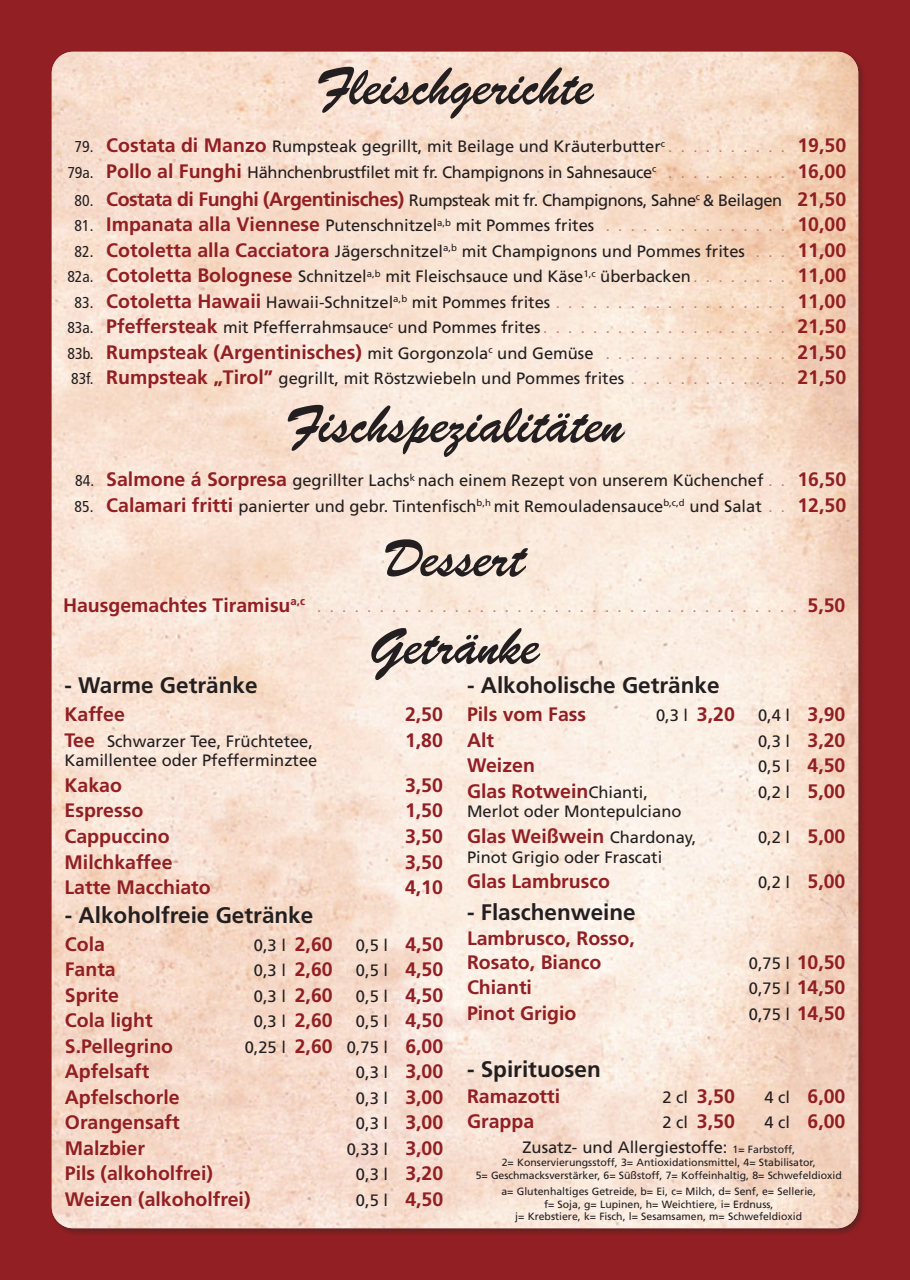
<style>
.page{position:relative;width:910px;height:1280px;background:#911f23}
.page>*{position:absolute;margin:0;border:0;box-sizing:border-box;transform-origin:0 0}
.t1{font:52.5px "Brush Script Regular SWFTE";color:#231f20}
.t2{font:700 22.5px "Frutiger";color:#231f20}
.t3{font:700 19.5px/23.4px "Frutiger";color:#911f23}
.t4{font:16.5px/25.5px "Frutiger";color:#231f20}
.t5{font:16.5px "Frutiger";letter-spacing:-.02em;color:#231f20}
.t6{font:16.5px "Frutiger";letter-spacing:-.025em;color:#231f20}
.t7{font:15px "Frutiger";color:#bd806e}
.t8{font:10.5px/12.6px "Frutiger";color:#231f20;text-align:center}
.s1{font-stretch:condensed;font-size:15.75px}
.s2{font-weight:700;font-size:19.5px;color:#911f23}
.s3{font-size:15px;color:#bd806e}
.s4{font-weight:400;font-stretch:condensed;font-size:15.75px;color:#231f20}
.s5{font-weight:400;font-size:16.5px;color:#231f20}
.s6{font-weight:400;font-size:15px;color:#bd806e}
.s7{font-size:10.5px}
</style>
<div class="page">
<img style="left:52px;top:52px;width:806px;height:1176px">
<h1 class="t1" style="left:316px;top:55px;width:279px">Fleischgerichte</h1>
<p class="t4" style="left:75px;top:134px;width:592px"><span class="s1">79.</span> <span class="s2">Costata di Manzo</span> Rumpsteak gegrillt, mit Beilage und Kräuterbutter<sup>c</sup></p>
<p class="t7" style="left:722px;top:138px;width:125px">.. . . . .. <span class="s2">19,50</span></p>
<p class="t5" style="left:67px;top:162px;width:780px"><span class="s1">79a.</span> <span class="s2">Pollo al Funghi</span> Hähnchenbrustfilet mit fr. Champignons in Sahnesauce<sup>c</sup> <span class="s3">. . . . . . . . . ..</span> <span class="s2">16,00</span></p>
<p class="t6" style="left:75px;top:190px;width:773px"><span class="s1">80.</span> <span class="s2">Costata di Funghi (Argentinisches)</span> Rumpsteak mit fr. Champignons, Sahne<sup>c</sup> &amp; Beilagen <span class="s2">21,50</span></p>
<p class="t4" style="left:75px;top:213px;width:773px"><span class="s1">81.</span> <span class="s2">Impanata alla Viennese</span> Putenschnitzel<sup>a,b</sup> mit Pommes frites <span class="s3">. . . . . . . . . . . . . . ..</span> <span class="s2">10,00</span></p>
<p class="t4" style="left:67px;top:238px;width:780px;text-indent:7px"><span class="s1">82.</span> <span class="s2">Cotoletta alla Cacciatora</span> Jägerschnitzel<sup>a,b</sup> mit Champignons und Pommes frites <span class="s3">. . ..</span> <span class="s2">11,00<br></span><span class="s1">82a.</span> <span class="s2">Cotoletta Bolognese</span> Schnitzel<sup>a,b</sup> mit Fleischsauce und Käse<sup>1,c</sup> überbacken</p>
<p class="t7" style="left:722px;top:268px;width:125px">.. . . . .. <span class="s2">11,00</span></p>
<p class="t4" style="left:75px;top:289px;width:477px"><span class="s1">83.</span> <span class="s2">Cotoletta Hawaii</span> Hawaii-Schnitzel<sup>a,b</sup> mit Pommes frites</p>
<p class="t7" style="left:722px;top:294px;width:125px">.. . . . .. <span class="s2">11,00</span></p>
<p class="t4" style="left:67px;top:315px;width:475px"><span class="s1">83a.</span> <span class="s2">Pfeffersteak</span> mit Pfefferrahmsauce<sup>c</sup> und Pommes frites</p>
<p class="t7" style="left:722px;top:319px;width:125px">.. . . . .. <span class="s2">21,50</span></p>
<p class="t3" style="left:68px;top:340px;width:780px"><span class="s4">83b.</span> Rumpsteak (Argentinisches) <span class="s5">mit Gorgonzola</span><sup>c</sup> <span class="s5">und Gemüse</span> <span class="s6">. . . . . . . . . . . . . . ..</span> 21,50</p>
<p class="t4" style="left:71px;top:366px;width:555px"><span class="s1">83f.</span> <span class="s2">Rumpsteak „Tirol”</span> gegrillt, mit Röstzwiebeln und Pommes frites</p>
<p class="t7" style="left:722px;top:370px;width:125px">.. . . . .. <span class="s2">21,50</span></p>
<h1 class="t1" style="left:286px;top:393px;width:340px">Fischspezialitäten</h1>
<p class="t4" style="left:75px;top:468px;width:690px"><span class="s1">84.</span> <span class="s2">Salmone á Sorpresa</span> gegrillter Lachs<sup>k</sup> nach einem Rezept von unserem Küchenchef</p>
<p class="t3" style="left:797px;top:468px;width:50px">16,50</p>
<p class="t4" style="left:75px;top:493px;width:689px"><span class="s1">85.</span> <span class="s2">Calamari fritti</span> panierter und gebr. Tintenfisch<sup>b,h</sup> mit Remouladensauce<sup>b,c,d</sup> und Salat</p>
<p class="t3" style="left:797px;top:493px;width:50px">12,50</p>
<h1 class="t1" style="left:383px;top:527px;width:144px">Dessert</h1>
<p class="t7" style="left:63px;top:598px;width:720px"><span class="s2">Hausgemachtes Tiramisu</span><sup>a,c</sup> . . . . . . . . . . . . . . . . . . . . . . . . . . . . . . . . . . . . . ..</p>
<p class="t3" style="left:807px;top:593px;width:39px">5,50</p>
<h1 class="t1" style="left:370px;top:615px;width:171px">Getränke</h1>
<h2 class="t2" style="left:65px;top:672px;width:194px">- Warme Getränke</h2>
<p class="t3" style="left:65px;top:703px;width:62px">Kaffee</p>
<p class="t3" style="left:405px;top:703px;width:39px">2,50</p>
<p class="t4" style="left:65px;top:728px;width:250px"><span class="s2">Tee</span> Schwarzer Tee, Früchtetee,</p>
<p class="t3" style="left:405px;top:728px;width:39px">1,80</p>
<p class="t4" style="left:65px;top:748px;width:254px">Kamillentee oder Pfefferminztee</p>
<p class="t3" style="left:65px;top:773px;width:59px">Kakao</p>
<p class="t3" style="left:405px;top:773px;width:39px">3,50</p>
<p class="t3" style="left:65px;top:799px;width:80px">Espresso</p>
<p class="t3" style="left:405px;top:799px;width:39px">1,50</p>
<p class="t3" style="left:65px;top:825px;width:107px">Cappuccino</p>
<p class="t3" style="left:405px;top:825px;width:39px">3,50</p>
<p class="t3" style="left:65px;top:850px;width:110px">Milchkaffee</p>
<p class="t3" style="left:405px;top:850px;width:39px">3,50</p>
<p class="t3" style="left:65px;top:876px;width:148px">Latte Macchiato</p>
<p class="t3" style="left:405px;top:876px;width:39px">4,10</p>
<h2 class="t2" style="left:65px;top:902px;width:250px">- Alkoholfreie Getränke</h2>
<p class="t3" style="left:65px;top:932px;width:42px">Cola</p>
<p class="t4" style="left:254px;top:932px;width:191px">0,3 l <span class="s2">2,60</span> 0,5 l <span class="s2">4,50</span></p>
<p class="t3" style="left:65px;top:958px;width:52px">Fanta</p>
<p class="t4" style="left:254px;top:958px;width:191px">0,3 l <span class="s2">2,60</span> 0,5 l <span class="s2">4,50</span></p>
<p class="t3" style="left:65px;top:983px;width:56px">Sprite</p>
<p class="t4" style="left:254px;top:983px;width:191px">0,3 l <span class="s2">2,60</span> 0,5 l <span class="s2">4,50</span></p>
<p class="t3" style="left:65px;top:1009px;width:89px">Cola light</p>
<p class="t4" style="left:254px;top:1009px;width:191px">0,3 l <span class="s2">2,60</span> 0,5 l <span class="s2">4,50</span></p>
<p class="t3" style="left:65px;top:1034px;width:110px">S.Pellegrino</p>
<p class="t4" style="left:245px;top:1034px;width:200px">0,25 l <span class="s2">2,60</span> 0,75 l <span class="s2">6,00</span></p>
<p class="t3" style="left:65px;top:1060px;width:86px">Apfelsaft</p>
<p class="t4" style="left:356px;top:1060px;width:89px">0,3 l <span class="s2">3,00</span></p>
<p class="t3" style="left:65px;top:1085px;width:116px">Apfelschorle</p>
<p class="t4" style="left:356px;top:1085px;width:89px">0,3 l <span class="s2">3,00</span></p>
<p class="t3" style="left:65px;top:1111px;width:116px">Orangensaft</p>
<p class="t4" style="left:356px;top:1111px;width:89px">0,3 l <span class="s2">3,00</span></p>
<p class="t3" style="left:65px;top:1136px;width:82px">Malzbier</p>
<p class="t4" style="left:347px;top:1136px;width:98px">0,33 l <span class="s2">3,00</span></p>
<p class="t3" style="left:65px;top:1162px;width:150px">Pils (alkoholfrei)</p>
<p class="t4" style="left:356px;top:1162px;width:89px">0,3 l <span class="s2">3,20</span></p>
<p class="t3" style="left:65px;top:1187px;width:187px">Weizen (alkoholfrei)</p>
<p class="t4" style="left:356px;top:1187px;width:89px">0,5 l <span class="s2">4,50</span></p>
<h2 class="t2" style="left:467px;top:672px;width:254px">- Alkoholische Getränke</h2>
<p class="t3" style="left:467px;top:703px;width:121px">Pils vom Fass</p>
<p class="t4" style="left:656px;top:703px;width:191px">0,3 l <span class="s2">3,20</span> 0,4 l <span class="s2">3,90</span></p>
<p class="t3" style="left:467px;top:728px;width:29px">Alt</p>
<p class="t4" style="left:758px;top:728px;width:89px">0,3 l <span class="s2">3,20</span></p>
<p class="t3" style="left:467px;top:754px;width:69px">Weizen</p>
<p class="t4" style="left:758px;top:754px;width:89px">0,5 l <span class="s2">4,50</span></p>
<p class="t3" style="left:467px;top:779px;width:182px">Glas Rotwein<span class="s5">Chianti,</span></p>
<p class="t4" style="left:758px;top:779px;width:89px">0,2 l <span class="s2">5,00</span></p>
<p class="t4" style="left:467px;top:799px;width:216px">Merlot oder Montepulciano</p>
<p class="t3" style="left:467px;top:825px;width:231px">Glas Weißwein <span class="s5">Chardonay,</span></p>
<p class="t4" style="left:758px;top:825px;width:89px">0,2 l <span class="s2">5,00</span></p>
<p class="t4" style="left:467px;top:844px;width:197px">Pinot Grigio oder Frascati</p>
<p class="t3" style="left:467px;top:870px;width:144px">Glas Lambrusco</p>
<p class="t4" style="left:758px;top:870px;width:89px">0,2 l <span class="s2">5,00</span></p>
<h2 class="t2" style="left:467px;top:898px;width:170px">- Flaschenweine</h2>
<p class="t3" style="left:467px;top:927px;width:169px">Lambrusco, Rosso,<br>Rosato, Bianco</p>
<p class="t4" style="left:749px;top:950px;width:98px">0,75 l <span class="s2">10,50</span></p>
<p class="t3" style="left:467px;top:976px;width:67px">Chianti</p>
<p class="t4" style="left:749px;top:976px;width:98px">0,75 l <span class="s2">14,50</span></p>
<p class="t3" style="left:467px;top:1001px;width:111px">Pinot Grigio</p>
<p class="t4" style="left:749px;top:1001px;width:98px">0,75 l <span class="s2">14,50</span></p>
<h2 class="t2" style="left:467px;top:1056px;width:135px">- Spirituosen</h2>
<p class="t3" style="left:467px;top:1084px;width:95px">Ramazotti</p>
<p class="t3" style="left:662px;top:1084px;width:74px"><span class="s5">2 cl</span> 3,50</p>
<p class="t3" style="left:764px;top:1084px;width:82px"><span class="s5">4 cl</span> 6,00</p>
<p class="t3" style="left:467px;top:1110px;width:69px">Grappa</p>
<p class="t3" style="left:662px;top:1110px;width:74px"><span class="s5">2 cl</span> 3,50</p>
<p class="t3" style="left:764px;top:1110px;width:82px"><span class="s5">4 cl</span> 6,00</p>
<p class="t4" style="left:522px;top:1135px;width:274px">Zusatz- und Allergiestoffe: <span class="s7">1= Farbstoff,</span></p>
<p class="t8" style="left:476px;top:1156px;width:368px">2= Konservierungsstoff, 3= Antioxidationsmittel, 4= Stabilisator,<br>5= Geschmacksverstärker, 6= Süßstoff, 7= Koffeinhaltig, 8= Schwefeldioxid</p>
<p class="t8" style="left:501px;top:1185px;width:316px">a= Glutenhaltiges Getreide, b= Ei, c= Milch, d= Senf, e= Sellerie, f= Soja, g= Lupinen, h= Weichtiere, i= Erdnuss,<br>j= Krebstiere, k= Fisch, l= Sesamsamen, m= Schwefeldioxid</p>
</div>
